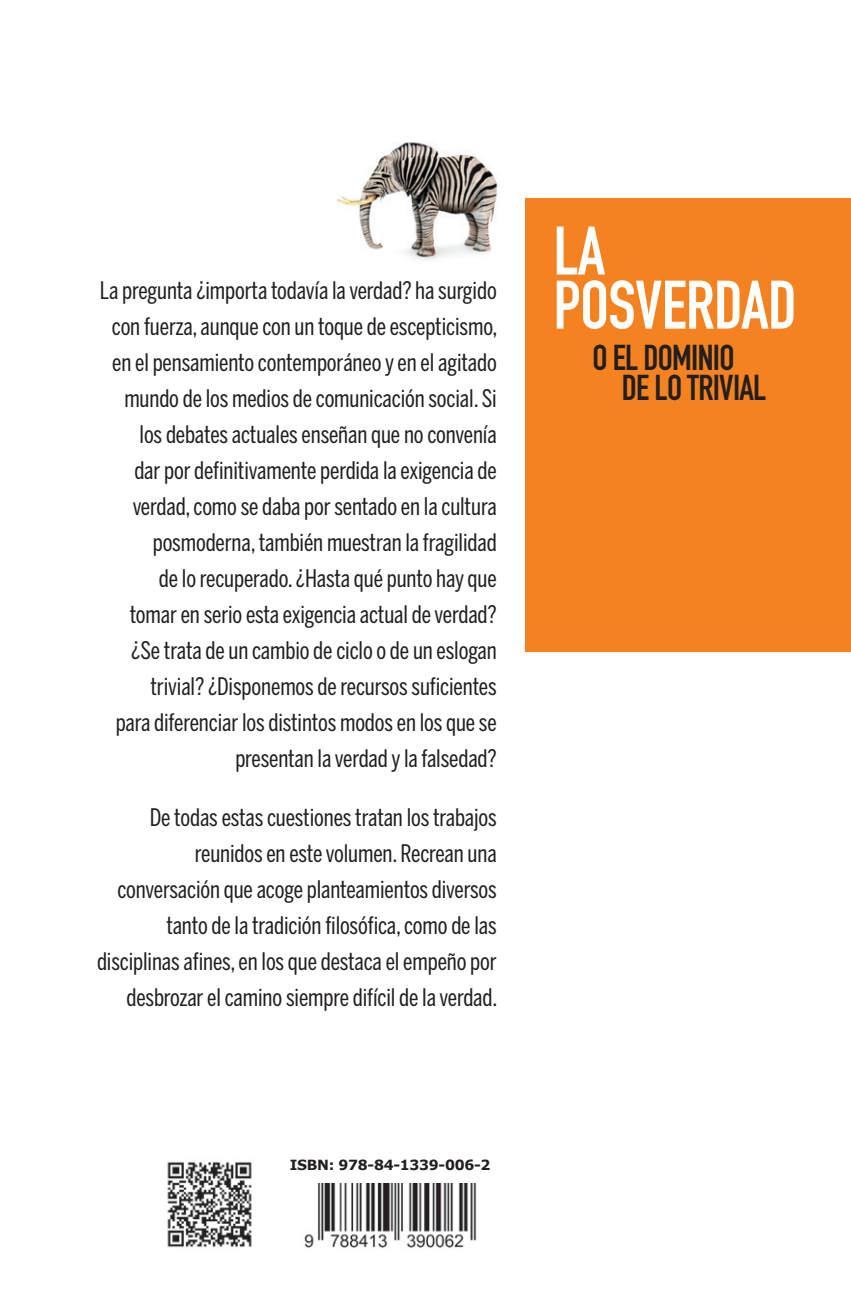
<style>
.page{position:relative;width:851px;height:1304px;background:#fff}
.page>*{position:absolute;margin:0;border:0;box-sizing:border-box;transform-origin:0 0}
.t1{font:700 67.4px/54px "DIN Condensed";letter-spacing:-.01em;color:#fff}
.t2{font:700 35.4px/30.2px "DIN Condensed";letter-spacing:-.02em;color:#231f20}
.t3{font:24px/36px "Benton Sans Comp";letter-spacing:-.005em;color:#231f20;text-align:right}
.t4{font:700 14px "Verdana";letter-spacing:-.02em;color:#231f20}
</style>
<div class="page">
<img style="left:336px;top:142px;width:162px;height:118px">
<div style="left:525px;top:198px;width:325px;height:454px;background:#f58220"></div>
<img style="left:304px;top:1183px;width:173px;height:65px">
<img style="left:167px;top:1161px;width:85px;height:87px">
<p class="t3" style="left:100px;top:273px;width:399px">La pregunta ¿importa todavía la verdad? ha surgido con fuerza, aunque con un toque de escepticismo, en el pensamiento contemporáneo y en el agitado mundo de los medios de comunicación social. Si los debates actuales enseñan que no convenía<br>dar por definitivamente perdida la exigencia de verdad, como se daba por sentado en la cultura posmoderna, también muestran la fragilidad<br>de lo recuperado. ¿Hasta qué punto hay que<br>tomar en serio esta exigencia actual de verdad? ¿Se trata de un cambio de ciclo o de un eslogan trivial? ¿Disponemos de recursos suficientes<br>para diferenciar los distintos modos en los que se presentan la verdad y la falsedad?</p>
<p class="t3" style="left:97px;top:799px;width:402px">De todas estas cuestiones tratan los trabajos reunidos en este volumen. Recrean una conversación que acoge planteamientos diversos tanto de la tradición filosófica, como de las disciplinas afines, en los que destaca el empeño por desbrozar el camino siempre difícil de la verdad.</p>
<p class="t4" style="left:290px;top:1155px;width:202px">ISBN: 978-84-1339-006-2</p>
<p class="t1" style="left:553px;top:224px;width:245px">LA<br>POSVERDAD</p>
<p class="t2" style="left:621px;top:342px;width:146px;text-indent:-29px">O EL DOMINIO<br>DE LO TRIVIAL</p>
</div>
